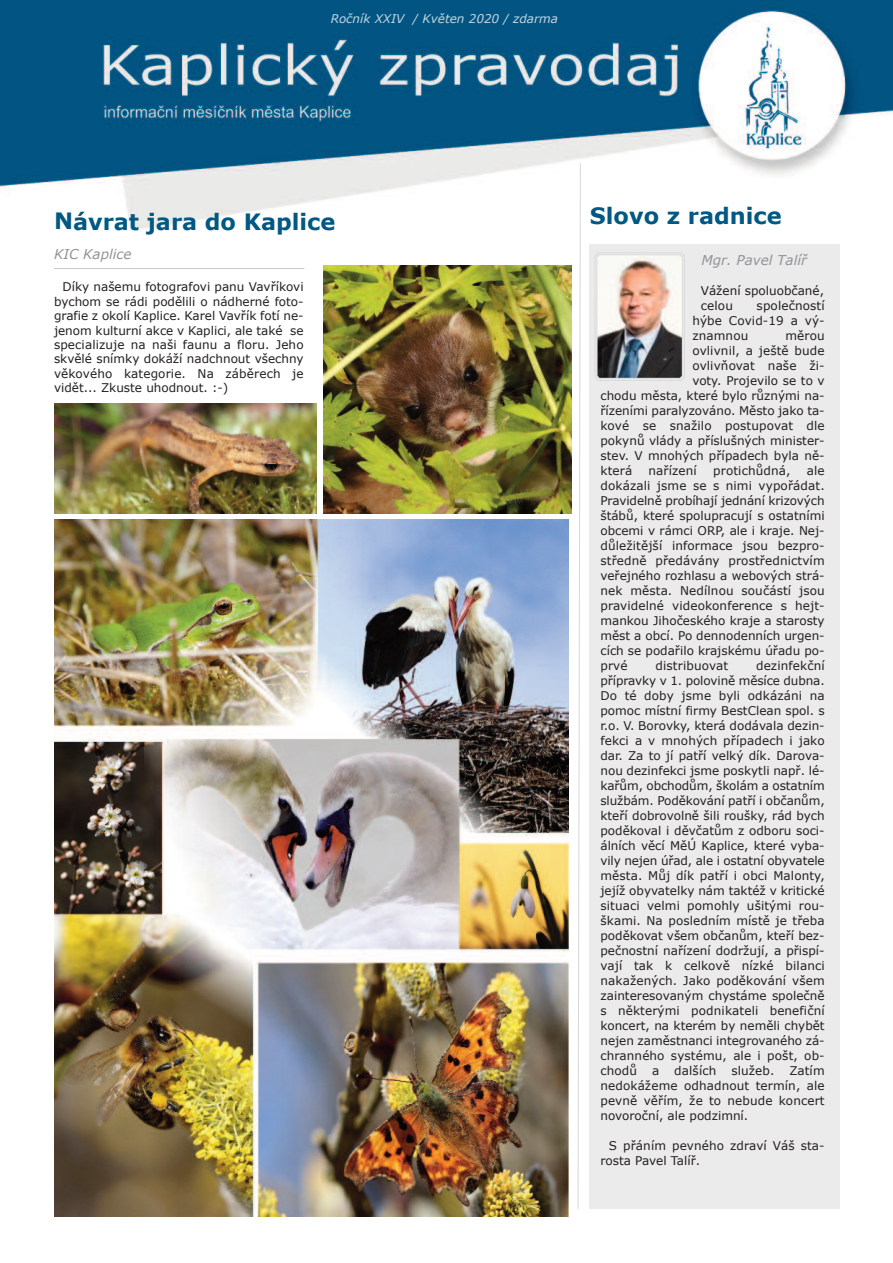
<style>
.page{position:relative;width:893px;height:1263px;background:#fff}
.page>*{position:absolute;margin:0;border:0;box-sizing:border-box;transform-origin:0 0}
.t1{font:700 22.5px "Verdana";letter-spacing:-.005em;color:#005883}
.t2{font:italic 13.5px "Verdana";color:#919396}
.t3{font:12px/15px "Verdana";letter-spacing:.005em;color:#231f20;text-align:justify}
.t4{font:italic 12px "Verdana";color:rgb(255 255 255/.76)}
</style>
<div class="page">
<img style="left:0;top:0;width:893px;height:231px">
<div style="left:589px;top:244px;width:251px;height:965px;background:#ecebeb"></div>
<img style="left:595px;top:252px;width:90px;height:129px">
<div style="left:596px;top:254px;width:87px;height:125px;border:1px solid #b0b1b5;border-radius:2px"></div>
<svg style="left:577px;top:162px;width:4px;height:1047px"></svg>
<hr style="left:54px;top:268px;width:250px;height:1px;background:#c8c8c9">
<img style="left:54px;top:519px;width:515px;height:698px">
<img style="left:324px;top:266px;width:247px;height:247px">
<img style="left:54px;top:404px;width:262px;height:109px">
<p class="t4" style="left:331px;top:11px;width:229px">Ročník XXIV / Květen 2020 / zdarma</p>
<h1 class="t1" style="left:54px;top:207px;width:283px">Návrat jara do Kaplice</h1>
<p class="t2" style="left:54px;top:246px;width:79px">KIC Kaplice</p>
<p class="t3" style="left:54px;top:279px;width:251px;line-height:14.4px;text-indent:9px">Díky našemu fotografovi panu Vavříkovi bychom se rádi podělili o nádherné foto&shy;grafie z okolí Kaplice. Karel Vavřík fotí ne&shy;jenom kulturní akce v Kaplici, ale také se specializuje na naši faunu a floru. Jeho skvělé snímky dokáží nadchnout všechny věkového kategorie. Na záběrech je vidět... Zkuste uhodnout. :-)</p>
<h1 class="t1" style="left:590px;top:201px;width:193px">Slovo z radnice</h1>
<p class="t2" style="left:701px;top:251px;width:107px">Mgr. Pavel Talíř</p>
<p class="t3" style="left:701px;top:282px;width:125px">Vážení spoluobčané, celou</p>
<p class="t3" style="left:692px;top:297px;width:134px;text-indent:64px">společností hýbe Covid-19 a vý&shy;znamnou</p>
<p class="t3" style="left:785px;top:327px;width:41px">měrou</p>
<p class="t3" style="left:692px;top:342px;width:134px">ovlivnil, a ještě bude</p>
<p class="t3" style="left:692px;top:357px;width:134px">ovlivňovat naše ži-</p>
<p class="t3" style="left:692px;top:372px;width:134px">voty. Projevilo se to v</p>
<p class="t3" style="left:600px;top:387px;width:226px">chodu města, které bylo různými na-</p>
<p class="t3" style="left:600px;top:402px;width:226px">řízeními paralyzováno. Město jako ta-</p>
<p class="t3" style="left:600px;top:417px;width:226px">kové se snažilo postupovat dle</p>
<p class="t3" style="left:600px;top:432px;width:226px">pokynů vlády a příslušných minister-</p>
<p class="t3" style="left:600px;top:447px;width:226px">stev. V mnohých případech byla ně-</p>
<p class="t3" style="left:600px;top:462px;width:33px">která</p>
<p class="t3" style="left:649px;top:462px;width:50px">nařízení</p>
<p class="t3" style="left:713px;top:462px;width:79px">protichůdná,</p>
<p class="t3" style="left:600px;top:462px;width:226px;text-indent:206px">ale dokázali jsme se s nimi vypořádat.<br>Pravidelně probíhají jednání krizových štábů, které spolupracují s ostatními obcemi v rámci ORP, ale i kraje. Nej&shy;důležitější informace jsou bezpro&shy;středně předávány prostřednictvím veřejného rozhlasu a webových strá&shy;nek města. Nedílnou součástí jsou pravidelné videokonference s hejt&shy;mankou Jihočeského kraje a starosty měst a obcí. Po dennodenních urgen&shy;cích se podařilo krajskému úřadu po&shy;prvé</p>
<p class="t3" style="left:600px;top:657px;width:226px;text-indent:156px">dezinfekční přípravky v 1. polovině měsíce dubna.<br>Do té doby jsme byli odkázáni na pomoc místní firmy BestClean spol. s r.o. V. Borovky, která dodávala dezin&shy;fekci a v mnohých případech i jako dar. Za to jí patří velký dík. Darova&shy;nou dezinfekci jsme poskytli např. lé&shy;kařům, obchodům, školám a ostatním službám. Poděkování patří i občanům, kteří dobrovolně šili roušky, rád bych poděkoval i děvčatům z odboru soci&shy;álních věcí MěÚ Kaplice, které vyba&shy;vily nejen úřad, ale i ostatní obyvatele města. Můj dík patří i obci Malonty, jejíž obyvatelky nám taktéž v kritické situaci velmi pomohly ušitými rou&shy;škami. Na posledním místě je třeba poděkovat všem občanům, kteří bez&shy;pečnostní nařízení dodržují, a přispí&shy;vají tak k celkově nízké bilanci nakažených. Jako poděkování všem zainteresovaným chystáme společně s některými podnikateli benefiční koncert, na kterém by neměli chybět nejen zaměstnanci integrovaného zá&shy;chranného systému, ale i pošt, ob&shy;chodů a dalších služeb. Zatím nedokážeme odhadnout termín, ale pevně věřím, že to nebude koncert novoroční, ale podzimní.</p>
<p class="t3" style="left:600px;top:1137px;width:226px;text-indent:9px">S přáním pevného zdraví Váš sta&shy;rosta Pavel Talíř.</p>
<p class="t3" style="left:656px;top:657px;width:74px">distribuovat</p>
</div>
